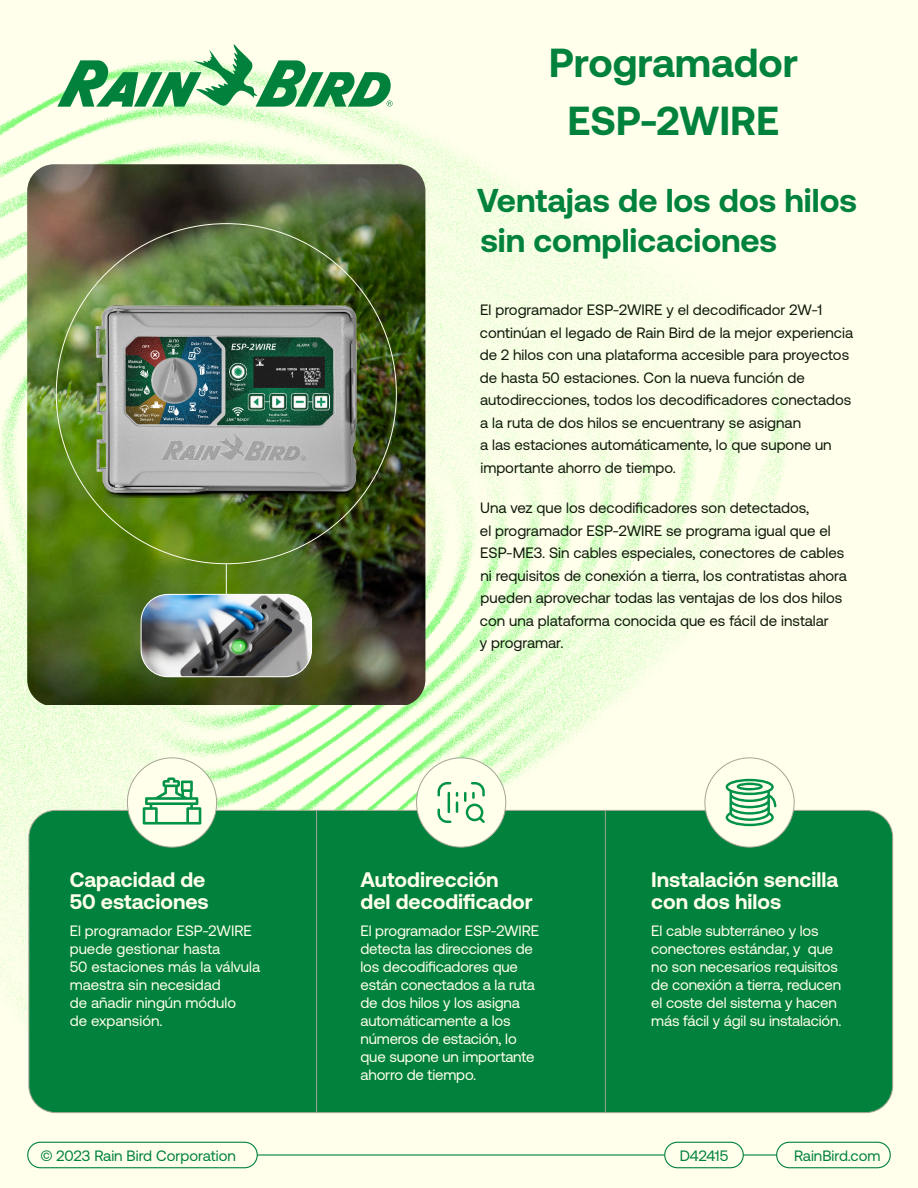
<style>
.page{position:relative;width:918px;height:1188px;background:#ffffeb}
.page>*{position:absolute;margin:0;border:0;box-sizing:border-box;transform-origin:0 0}
.t1{font:700 40.5px "Aeonik";color:#00823c}
.t2{font:700 33px/40.5px "Aeonik";color:#00823c}
.t3{font:700 21px/22.5px "Aeonik";color:#ffffeb}
.t4{font:15px/22.5px "Aeonik";color:#0f190a}
.t5{font:15px/18px "Aeonik";letter-spacing:-.01em;color:#ffffeb}
.t6{font:15px "Aeonik";color:#00823c}
</style>
<div class="page">
<img style="left:0;top:95px;width:825px;height:1074px">
<div style="left:27px;top:1142px;width:231px;height:26px;border:1px solid #00823c;border-radius:13px"></div>
<div style="left:664px;top:1142px;width:80px;height:26px;border:1px solid #00823c;border-radius:13px"></div>
<div style="left:776px;top:1142px;width:115px;height:26px;border:1px solid #00823c;border-radius:13px"></div>
<hr style="left:257px;top:1154px;width:407px;height:2px;background:#00823c">
<hr style="left:743px;top:1154px;width:33px;height:2px;background:#00823c">
<img style="left:27px;top:164px;width:398px;height:541px">
<svg style="left:57px;top:44px;width:336px;height:64px"></svg>
<div style="left:29px;top:810px;width:864px;height:303px;background:#00823c;border-radius:27px"></div>
<div style="left:127px;top:758px;width:90px;height:89px;background:#ffffeb;border-radius:50%"></div>
<div style="left:417px;top:758px;width:89px;height:89px;background:#ffffeb;border-radius:50%"></div>
<div style="left:705px;top:758px;width:89px;height:89px;background:#ffffeb;border-radius:50%"></div>
<img style="left:94px;top:306px;width:265px;height:192px">
<hr style="left:316px;top:810px;width:1px;height:303px;background:#a5a596">
<hr style="left:605px;top:810px;width:1px;height:303px;background:#a5a596">
<hr style="left:226px;top:564px;width:1px;height:90px;background:#fff">
<img style="left:141px;top:594px;width:171px;height:83px">
<div style="left:141px;top:594px;width:171px;height:83px;border:1px solid #fff;border-radius:27px"></div>
<svg style="left:438px;top:782px;width:20px;height:41px"></svg>
<svg style="left:464px;top:782px;width:21px;height:41px"></svg>
<svg style="left:143px;top:777px;width:58px;height:48px"></svg>
<svg style="left:726px;top:779px;width:50px;height:47px"></svg>
<h1 class="t1" style="left:549px;top:39px;width:251px">Programador</h1>
<h1 class="t1" style="left:567px;top:98px;width:213px">ESP-2WIRE</h1>
<h1 class="t2" style="left:477px;top:180px;width:381px">Ventajas de los dos hilos sin complicaciones</h1>
<h3 class="t3" style="left:70px;top:868px;width:140px">Capacidad de<br>50 estaciones</h3>
<h6 class="t5" style="left:70px;top:922px;width:192px">El programador ESP-2WIRE puede gestionar hasta<br>50 estaciones más la válvula maestra sin necesidad<br>de añadir ningún módulo<br>de expansión.</h6>
<h1 class="t4" style="left:480px;top:299px;width:375px">El programador ESP-2WIRE y el decodificador 2W-1 continúan el legado de Rain Bird de la mejor experiencia de 2 hilos con una plataforma accesible para proyectos de hasta 50 estaciones. Con la nueva función de autodirecciones, todos los decodificadores conectados a la ruta de dos hilos se encuentrany se asignan<br>a las estaciones automáticamente, lo que supone un importante ahorro de tiempo.</h1>
<h4 class="t4" style="left:480px;top:497px;width:368px">Una vez que los decodificadores son detectados,<br>el programador ESP-2WIRE se programa igual que el ESP-ME3. Sin cables especiales, conectores de cables ni requisitos de conexión a tierra, los contratistas ahora pueden aprovechar todas las ventajas de los dos hilos con una plataforma conocida que es fácil de instalar<br>y programar.</h4>
<h3 class="t3" style="left:361px;top:868px;width:174px">Autodirección del decodificador</h3>
<h6 class="t5" style="left:361px;top:922px;width:180px">El programador ESP-2WIRE detecta las direcciones de los decodificadores que están conectados a la ruta de dos hilos y los asigna automáticamente a los números de estación, lo que supone un importante ahorro de tiempo.</h6>
<h3 class="t3" style="left:651px;top:868px;width:188px">Instalación sencilla con dos hilos</h3>
<h6 class="t5" style="left:651px;top:922px;width:192px">El cable subterráneo y los conectores estándar, y que no son necesarios requisitos de conexión a tierra, reducen el coste del sistema y hacen más fácil y ágil su instalación.</h6>
<p class="t6" style="left:40px;top:1148px;width:197px">© 2023 Rain Bird Corporation</p>
<p class="t6" style="left:680px;top:1148px;width:50px">D42415</p>
<p class="t6" style="left:794px;top:1148px;width:88px">RainBird.com</p>
</div>
